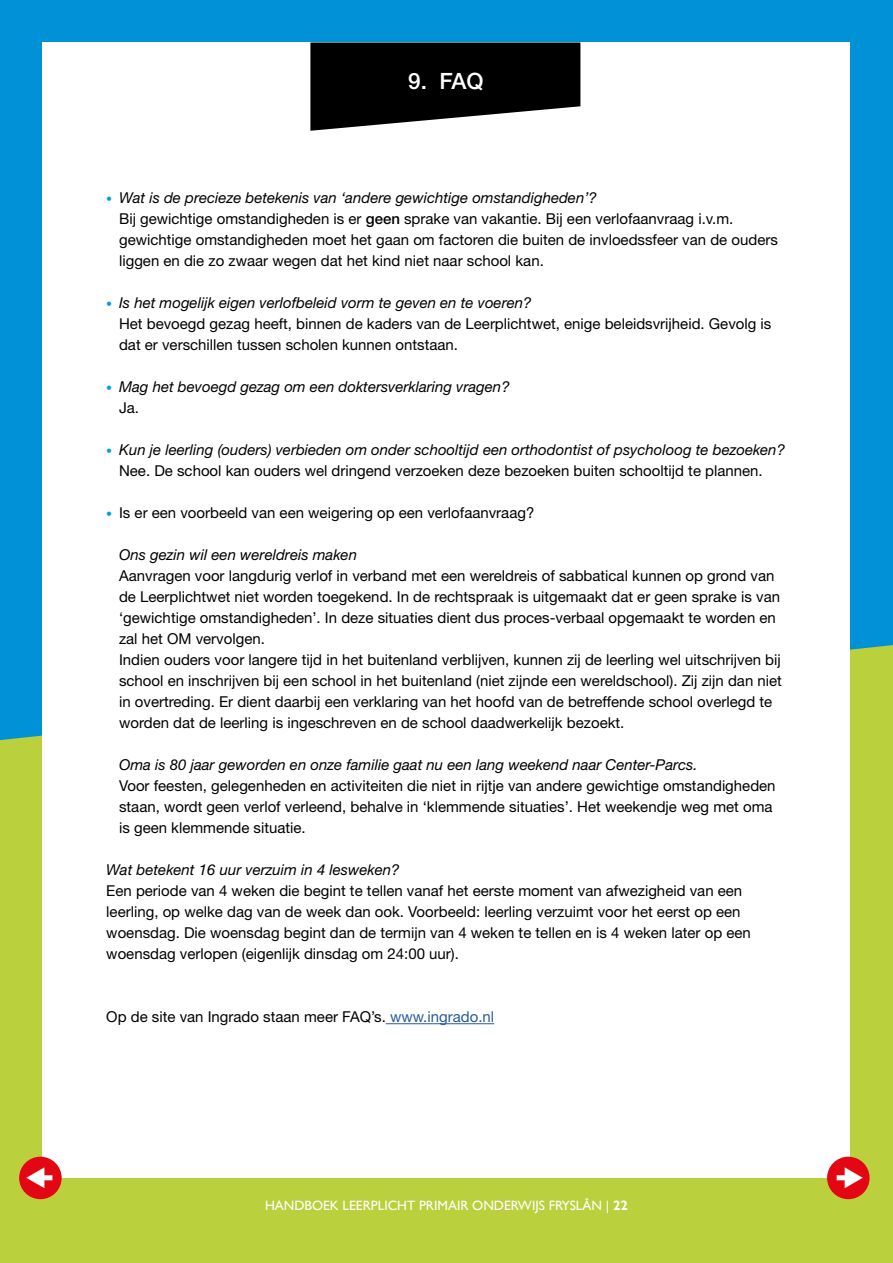
<style>
.page{position:relative;width:893px;height:1263px;background:#fff}
.page>*{position:absolute;margin:0;border:0;box-sizing:border-box;transform-origin:0 0}
._9-FAQ{font:500 22.5px "Helvetica Neue";color:#fff}
.t1{font:15px/21px "Helvetica Neue";color:#000}
.t2{font:italic 15px "Helvetica Neue";color:#000}
.t3{font:13.5px "Gill Sans";color:#fff}
.s1{font-size:12px;color:#009fe3}
.s2{font-style:italic}
.s3{font-weight:500}
.s4{font-style:normal;font-size:12px;color:#009fe3}
.s5{color:#275b9b}
.s6{font-weight:700}
</style>
<div class="page">
<div style="left:0;top:0;width:893px;height:893px;background:#0091d7"></div>
<div style="left:0;top:645px;width:893px;height:618px;background:#bbd03d"></div>
<div style="left:43px;top:43px;width:807px;height:1135px;background:#fff"></div>
<hr style="left:386px;top:1023px;width:108px;height:1px;background:#275b9b">
<div style="left:827px;top:1157px;width:43px;height:42px;background:#e30613;border-radius:50%"></div>
<div style="left:19px;top:1157px;width:43px;height:42px;background:#e30613;border-radius:50%"></div>
<svg style="left:310px;top:43px;width:270px;height:88px;background:#252525"></svg>
<p class="_9-FAQ" style="left:408px;top:67px;width:77px">9. FAQ</p>
<p class="t1" style="left:119px;top:187px;width:660px;text-indent:-13px"><span class="s1">•</span> <span class="s2">Wat is de precieze betekenis van ‘andere gewichtige omstandigheden’?<br></span>Bij gewichtige omstandigheden is er <span class="s3">geen</span> sprake van vakantie. Bij een verlofaanvraag i.v. m. gewichtige omstandigheden moet het gaan om factoren die buiten de invloedssfeer van de ouders liggen en die zo zwaar wegen dat het kind niet naar school kan.</p>
<p class="t2" style="left:106px;top:294px;width:427px"><span class="s4">•</span> Is het mogelijk eigen verlofbeleid vorm te geven en te voeren?</p>
<p class="t1" style="left:119px;top:313px;width:654px">Het bevoegd gezag heeft, binnen de kaders van de Leerplichtwet, enige beleidsvrijheid. Gevolg is dat er verschillen tussen scholen kunnen ontstaan.</p>
<p class="t2" style="left:106px;top:378px;width:405px"><span class="s4">•</span> Mag het bevoegd gezag om een doktersverklaring vragen?</p>
<p class="t1" style="left:119px;top:397px;width:19px">Ja.</p>
<p class="t2" style="left:106px;top:441px;width:680px"><span class="s4">•</span> Kun je leerling (ouders) verbieden om onder schooltijd een orthodontist of psycholoog te bezoeken?</p>
<p class="t1" style="left:119px;top:460px;width:643px">Nee. De school kan ouders wel dringend verzoeken deze bezoeken buiten schooltijd te plannen.</p>
<p class="t1" style="left:106px;top:502px;width:430px"><span class="s1">•</span> Is er een voorbeeld van een weigering op een verlofaanvraag?</p>
<p class="t2" style="left:119px;top:546px;width:239px">Ons gezin wil een wereldreis maken</p>
<p class="t1" style="left:119px;top:565px;width:662px">Aanvragen voor langdurig verlof in verband met een wereldreis of sabbatical kunnen op grond van de Leerplichtwet niet worden toegekend. In de rechtspraak is uitgemaakt dat er geen sprake is van ‘gewichtige omstandigheden’. In deze situaties dient dus proces-verbaal opgemaakt te worden en zal het OM vervolgen.</p>
<p class="t1" style="left:119px;top:649px;width:664px">Indien ouders voor langere tijd in het buitenland verblijven, kunnen zij de leerling wel uitschrijven bij school en inschrijven bij een school in het buitenland (niet zijnde een wereldschool). Zij zijn dan niet in overtreding. Er dient daarbij een verklaring van het hoofd van de betreffende school overlegd te worden dat de leerling is ingeschreven en de school daadwerkelijk bezoekt.</p>
<p class="t2" style="left:119px;top:756px;width:580px">Oma is 80 jaar geworden en onze familie gaat nu een lang weekend naar Center-Parcs.</p>
<p class="t1" style="left:119px;top:775px;width:658px">Voor feesten, gelegenheden en activiteiten die niet in rijtje van andere gewichtige omstandigheden staan, wordt geen verlof verleend, behalve in ‘klemmende situaties’. Het weekendje weg met oma is geen klemmende situatie.</p>
<p class="t2" style="left:106px;top:861px;width:295px">Wat betekent 16 uur verzuim in 4 lesweken?</p>
<p class="t1" style="left:106px;top:880px;width:646px">Een periode van 4 weken die begint te tellen vanaf het eerste moment van afwezigheid van een leerling, op welke dag van de week dan ook. Voorbeeld: leerling verzuimt voor het eerst op een woensdag. Die woensdag begint dan de termijn van 4 weken te tellen en is 4 weken later op een woensdag verlopen (eigenlijk dinsdag om 24:00 uur).</p>
<p class="t1" style="left:106px;top:1006px;width:389px">Op de site van Ingrado staan meer FAQ’s. <span class="s5">www. ingrado. nl</span></p>
<p class="t3" style="left:265px;top:1197px;width:364px">HANDBOEK LEERPLICHT PRIMAIR ONDERWIJS FRYSLÂN | <span class="s6">22</span></p>
</div>
